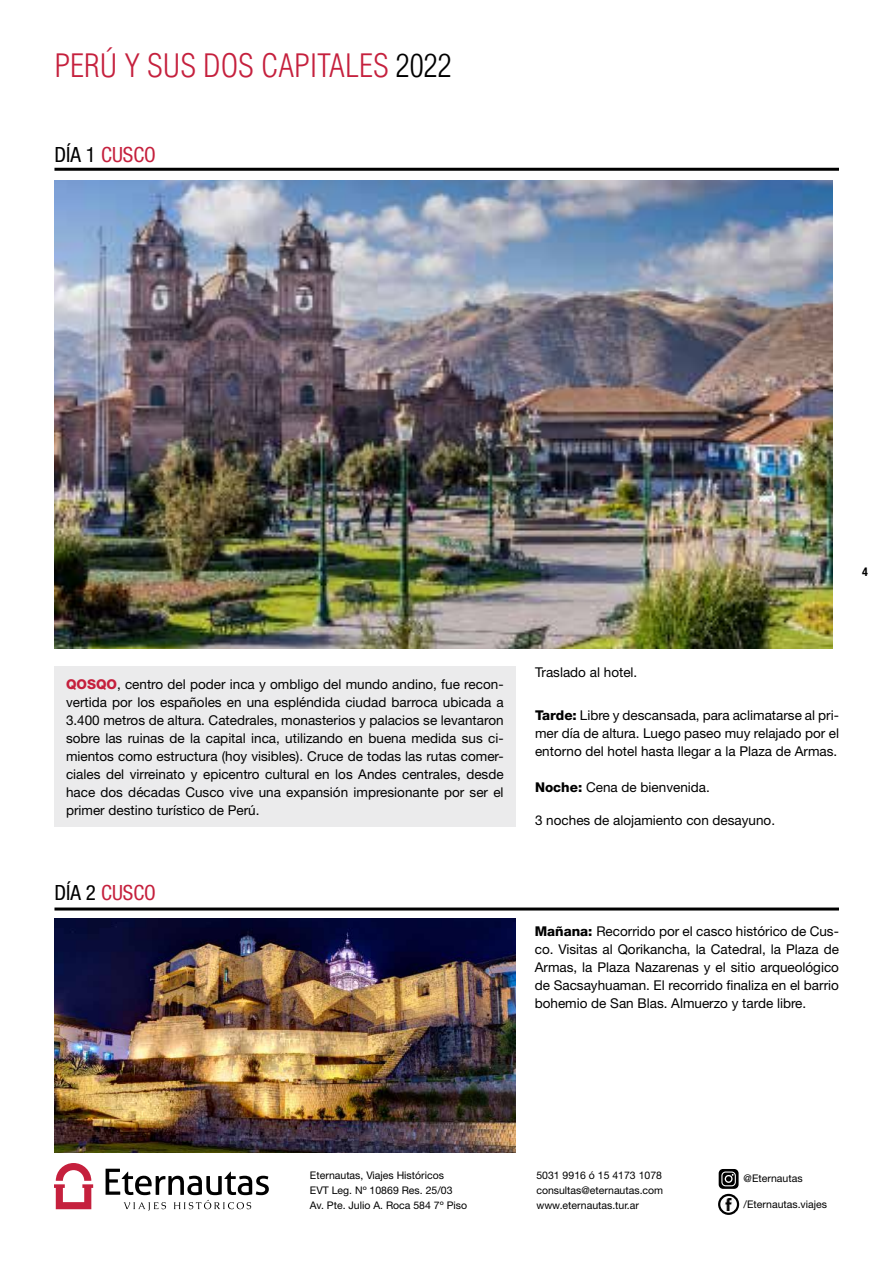
<style>
.page{position:relative;width:893px;height:1263px;background:#fff}
.page>*{position:absolute;margin:0;border:0;box-sizing:border-box;transform-origin:0 0}
.t1{font:300 condensed 31.5px "Helvetica LT Std";color:#c5203d}
.t2{font:condensed 21px "Helvetica Neue";color:#c5203d}
.t3{font:13.5px/18px "Helvetica Neue";color:#000;text-align:justify}
.t4{font:700 condensed 12px "Helvetica Neue";color:#000}
.t5{font:10.5px/15px "Helvetica Neue";color:#000}
.s1{color:#000}
.s2{font-weight:800;color:#c5203d}
.s3{font-weight:800}
</style>
<div class="page">
<svg style="left:54px;top:1163px;width:39px;height:46px"></svg>
<svg style="left:106px;top:1169px;width:163px;height:42px"></svg>
<svg style="left:723px;top:1198px;width:12px;height:12px"></svg>
<div style="left:718px;top:1194px;width:21px;height:21px;border:2px solid #000;border-radius:50%"></div>
<svg style="left:719px;top:1169px;width:20px;height:20px"></svg>
<img style="left:54px;top:180px;width:778px;height:469px">
<div style="left:54px;top:666px;width:462px;height:161px;background:#ebebec"></div>
<img style="left:54px;top:918px;width:462px;height:234px">
<hr style="left:54px;top:168px;width:785px;height:3px;background:#000">
<hr style="left:54px;top:907px;width:785px;height:3px;background:#000">
<h1 class="t1" style="left:54px;top:46px;width:399px">PERÚ Y SUS DOS CAPITALES <span class="s1">2022</span></h1>
<h2 class="t2" style="left:54px;top:142px;width:103px"><span class="s1">DÍA 1</span> CUSCO</h2>
<p class="t4" style="left:862px;top:564px;width:7px">4</p>
<p class="t3" style="left:66px;top:675px;width:439px"><span class="s2">QOSQO</span>, centro del poder inca y ombligo del mundo andino, fue recon&shy;vertida por los españoles en una espléndida ciudad barroca ubicada a 3.400 metros de altura. Catedrales, monasterios y palacios se levantaron sobre las ruinas de la capital inca, utilizando en buena medida sus ci&shy;mientos como estructura (hoy visibles). Cruce de todas las rutas comer&shy;ciales del virreinato y epicentro cultural en los Andes centrales, desde hace dos décadas Cusco vive una expansión impresionante por ser el primer destino turístico de Perú.</p>
<h2 class="t2" style="left:54px;top:880px;width:103px"><span class="s1">DÍA 2</span> CUSCO</h2>
<p class="t3" style="left:535px;top:663px;width:104px">Traslado al hotel.</p>
<p class="t3" style="left:535px;top:706px;width:305px"><span class="s3">Tarde:</span> Libre y descansada, para aclimatarse al pri&shy;mer día de altura. Luego paseo muy relajado por el entorno del hotel hasta llegar a la Plaza de Armas.</p>
<p class="t3" style="left:535px;top:778px;width:176px"><span class="s3">Noche:</span> Cena de bienvenida.</p>
<p class="t3" style="left:535px;top:811px;width:242px">3 noches de alojamiento con desayuno.</p>
<p class="t3" style="left:535px;top:922px;width:306px"><span class="s3">Mañana:</span> Recorrido por el casco histórico de Cus&shy;co. Visitas al Qorikancha, la Catedral, la Plaza de Armas, la Plaza Nazarenas y el sitio arqueológico de Sacsayhuaman. El recorrido finaliza en el barrio bohemio de San Blas. Almuerzo y tarde libre.</p>
<p class="t5" style="left:310px;top:1168px;width:159px">Eternautas, Viajes Históricos<br>EVT Leg. Nº 10869 Res. 25/03<br>Av. Pte. Julio A. Roca 584 7º Piso</p>
<p class="t5" style="left:536px;top:1168px;width:128px;text-align:justify">5031 9916 ó 15 4173 1078 consultas@eternautas.com www.eternautas.tur.ar</p>
<p class="t5" style="left:744px;top:1171px;width:60px">@Eternautas</p>
<p class="t5" style="left:744px;top:1196px;width:85px">/Eternautas.viajes</p>
</div>
